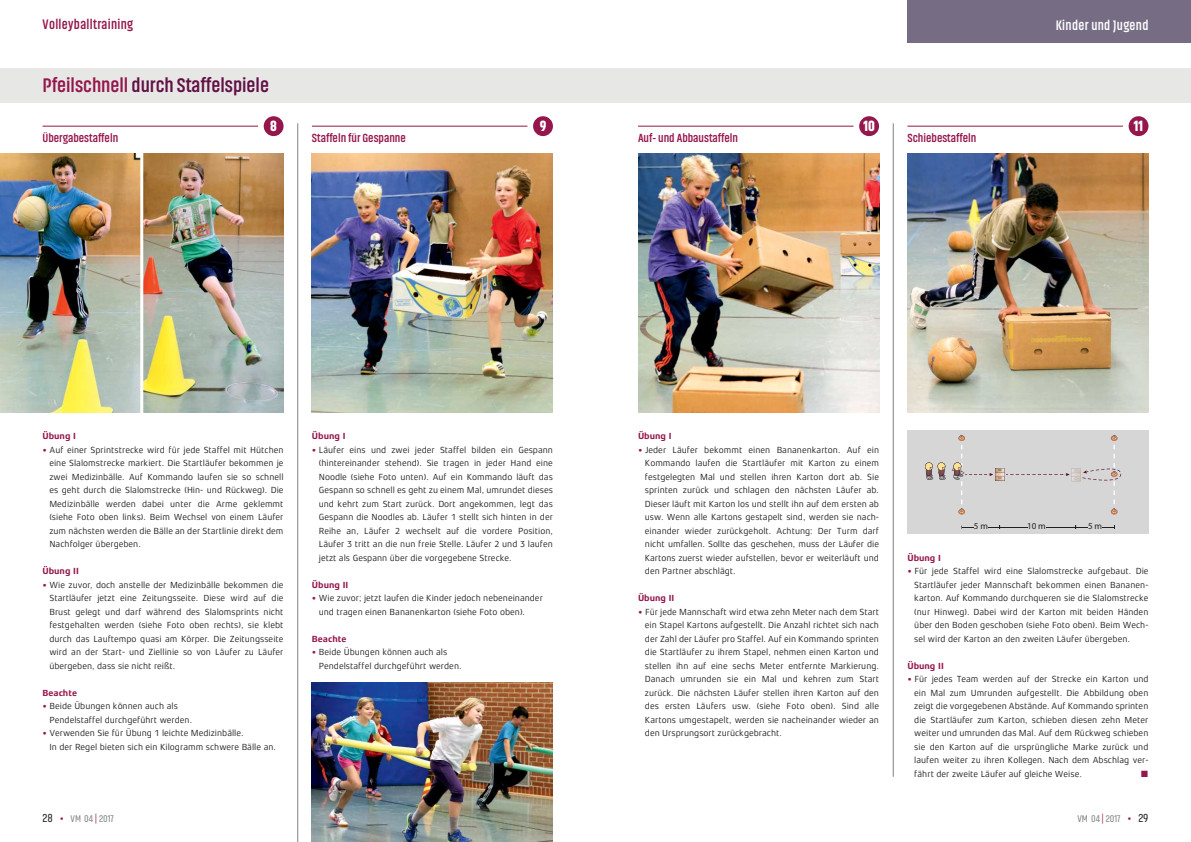
<style>
.page{position:relative;width:1191px;height:842px;background:#fff}
.page>*{position:absolute;margin:0;border:0;box-sizing:border-box;transform-origin:0 0}
.t1{font:700 20px "Akhand";color:#620f45}
.t2{font:900 14.9px "Akhand";color:#fff}
.t3{font:700 14px "Akhand";letter-spacing:.025em;color:#95164c;scale:.95 1}
.t4{font:700 14px "Akhand";letter-spacing:.025em;color:#fff;scale:.95 1}
.t5{font:700 12px "Akhand";color:#95164c}
.t6{font:10px "Akhand";color:#808285}
.t7{font:9.1px "Myriad Pro";color:#231f20}
.t8{font:9px/13.5px "Xenois Sans Pro";color:#231f20;text-align:justify}
.t9{font:700 9px "Xenois Sans Pro";color:#95164c}
.s1{color:#95164c}
.s2{font-size:12px;color:#231f20}
.s3{font-size:16px;color:#95164c}
</style>
<div class="page">
<div style="left:907px;top:0;width:284px;height:43px;background:#766d85"></div>
<div style="left:0;top:68px;width:1191px;height:34px;background:#e7e7e6"></div>
<hr style="left:43px;top:126px;width:215px;height:1px;background:#95164c">
<div style="left:264px;top:116px;width:19px;height:20px;background:#95164c;border-radius:50%"></div>
<hr style="left:638px;top:126px;width:215px;height:1px;background:#95164c">
<div style="left:859px;top:116px;width:20px;height:20px;background:#95164c;border-radius:50%"></div>
<img style="left:312px;top:154px;width:241px;height:258px">
<hr style="left:312px;top:126px;width:215px;height:1px;background:#95164c">
<div style="left:533px;top:116px;width:20px;height:20px;background:#95164c;border-radius:50%"></div>
<img style="left:638px;top:154px;width:241px;height:258px">
<img style="left:907px;top:154px;width:241px;height:258px">
<hr style="left:907px;top:126px;width:216px;height:1px;background:#95164c">
<div style="left:1128px;top:116px;width:20px;height:20px;background:#95164c;border-radius:50%"></div>
<hr style="left:297px;top:123px;width:1px;height:719px;background:#808285">
<hr style="left:893px;top:123px;width:1px;height:654px;background:#808285">
<img style="left:312px;top:682px;width:241px;height:160px">
<div style="left:907px;top:431px;width:241px;height:103px;background:#d6d6d7"></div>
<svg style="left:925px;top:462px;width:20px;height:18px"></svg>
<svg style="left:952px;top:435px;width:169px;height:79px"></svg>
<svg style="left:961px;top:526px;width:12px;height:3px"></svg>
<hr style="left:1046px;top:527px;width:30px;height:1px;background:#231f20">
<svg style="left:988px;top:526px;width:39px;height:3px"></svg>
<svg style="left:1075px;top:526px;width:12px;height:3px"></svg>
<svg style="left:1102px;top:527px;width:12px;height:1px"></svg>
<img style="left:0;top:154px;width:140px;height:258px">
<img style="left:143px;top:154px;width:140px;height:258px">
<h3 class="t3" style="left:43px;top:19px;width:97px">Volleyballtraining</h3>
<h3 class="t4" style="left:1055px;top:19px;width:99px">Kinder und Jugend</h3>
<h1 class="t1" style="left:43px;top:77px;width:228px"><span class="s1">Pfeilschnell</span> durch Staffelspiele</h1>
<h3 class="t5" style="left:43px;top:133px;width:77px">Übergabestaffeln</h3>
<h2 class="t2" style="left:270px;top:117px;width:8px">8</h2>
<h3 class="t5" style="left:312px;top:133px;width:95px">Staffeln für Gespanne</h3>
<h2 class="t2" style="left:540px;top:117px;width:8px">9</h2>
<h3 class="t5" style="left:638px;top:133px;width:102px">Auf- und Abbaustaffeln</h3>
<h2 class="t2" style="left:863px;top:117px;width:13px">10</h2>
<h3 class="t5" style="left:907px;top:133px;width:70px">Schiebestaffeln</h3>
<h2 class="t2" style="left:1133px;top:117px;width:11px">11</h2>
<p class="t9" style="left:43px;top:433px;width:35px">Übung I</p>
<p class="t8" style="left:49px;top:444px;width:236px;text-indent:-7px"><span class="s1">•</span> Auf einer Sprintstrecke wird für jede Staffel mit Hütchen eine Slalomstrecke markiert. Die Startläufer bekommen je zwei Medizinbälle. Auf Kommando laufen sie so schnell es geht durch die Slalomstrecke (Hin- und Rückweg). Die Medizinbälle werden dabei unter die Arme geklemmt (siehe Foto oben links). Beim Wechsel von einem Läufer zum nächsten werden die Bälle an der Startlinie direkt dem Nachfolger übergeben.</p>
<p class="t9" style="left:43px;top:568px;width:38px">Übung II</p>
<p class="t8" style="left:49px;top:579px;width:236px;text-indent:-7px"><span class="s1">•</span> Wie zuvor, doch anstelle der Medizinbälle bekommen die Startläufer jetzt eine Zeitungsseite. Diese wird auf die Brust gelegt und darf während des Slalomsprints nicht festgehalten werden (siehe Foto oben rechts), sie klebt durch das Lauftempo quasi am Körper. Die Zeitungsseite wird an der Start- und Ziellinie so von Läufer zu Läufer übergeben, dass sie nicht reißt.</p>
<p class="t9" style="left:43px;top:689px;width:36px">Beachte</p>
<p class="t8" style="left:49px;top:700px;width:144px;text-indent:-7px"><span class="s1">•</span> Beide Übungen können auch als<br>Pendelstaffel durchgeführt werden.</p>
<p class="t8" style="left:49px;top:727px;width:228px;text-indent:-7px"><span class="s1">•</span> Verwenden Sie für Übung 1 leichte Medizinbälle.<br>In der Regel bieten sich ein Kilogramm schwere Bälle an.</p>
<p class="t6" style="left:43px;top:812px;width:73px"><span class="s2">28</span> <span class="s3">•</span> VM 04 <span class="s1">|</span> 2017</p>
<p class="t9" style="left:312px;top:433px;width:35px">Übung I</p>
<p class="t8" style="left:319px;top:444px;width:236px;text-indent:-7px"><span class="s1">•</span> Läufer eins und zwei jeder Staffel bilden ein Gespann (hintereinander stehend). Sie tragen in jeder Hand eine Noodle (siehe Foto unten). Auf ein Kommando läuft das Gespann so schnell es geht zu einem Mal, umrundet dieses und kehrt zum Start zurück. Dort angekommen, legt das Gespann die Noodles ab. Läufer 1 stellt sich hinten in der Reihe an, Läufer 2 wechselt auf die vordere Position, Läufer 3 tritt an die nun freie Stelle. Läufer 2 und 3 laufen jetzt als Gespann über die vorgegebene Strecke.</p>
<p class="t9" style="left:312px;top:581px;width:38px">Übung II</p>
<p class="t8" style="left:319px;top:592px;width:226px;text-indent:-7px"><span class="s1">•</span> Wie zuvor; jetzt laufen die Kinder jedoch nebeneinander und tragen einen Bananenkarton (siehe Foto oben).</p>
<p class="t9" style="left:312px;top:635px;width:36px">Beachte</p>
<p class="t8" style="left:319px;top:646px;width:144px;text-indent:-7px"><span class="s1">•</span> Beide Übungen können auch als<br>Pendelstaffel durchgeführt werden.</p>
<p class="t9" style="left:638px;top:433px;width:35px">Übung I</p>
<p class="t8" style="left:645px;top:444px;width:236px;text-indent:-7px"><span class="s1">•</span> Jeder Läufer bekommt einen Bananenkarton. Auf ein Kommando laufen die Startläufer mit Karton zu einem festgelegten Mal und stellen ihren Karton dort ab. Sie sprinten zurück und schlagen den nächsten Läufer ab.<br>Dieser läuft mit Karton los und stellt ihn auf dem ersten ab usw. Wenn alle Kartons gestapelt sind, werden sie nach&shy;einander wieder zurückgeholt. Achtung: Der Turm darf nicht umfallen. Sollte das geschehen, muss der Läufer die Kartons zuerst wieder aufstellen, bevor er weiterläuft und den Partner abschlägt.</p>
<p class="t9" style="left:638px;top:595px;width:38px">Übung II</p>
<p class="t8" style="left:645px;top:606px;width:236px;text-indent:-7px"><span class="s1">•</span> Für jede Mannschaft wird etwa zehn Meter nach dem Start ein Stapel Kartons aufgestellt. Die Anzahl richtet sich nach der Zahl der Läufer pro Staffel. Auf ein Kommando sprinten die Startläufer zu ihrem Stapel, nehmen einen Karton und stellen ihn auf eine sechs Meter entfernte Markierung.<br>Danach umrunden sie ein Mal und kehren zum Start zurück. Die nächsten Läufer stellen ihren Karton auf den des ersten Läufers usw. (siehe Foto oben). Sind alle Kartons umgestapelt, werden sie nacheinander wieder an den Ursprungsort zurückgebracht.</p>
<p class="t7" style="left:973px;top:520px;width:16px">5 m</p>
<p class="t7" style="left:1027px;top:520px;width:20px">10 m</p>
<p class="t7" style="left:1088px;top:520px;width:16px">5 m</p>
<p class="t9" style="left:907px;top:554px;width:35px">Übung I</p>
<p class="t8" style="left:914px;top:565px;width:236px;text-indent:-7px"><span class="s1">•</span> Für jede Staffel wird eine Slalomstrecke aufgebaut. Die Startläufer jeder Mannschaft bekommen einen Bananen&shy;karton. Auf Kommando durchqueren sie die Slalomstrecke (nur Hinweg). Dabei wird der Karton mit beiden Händen über den Boden geschoben (siehe Foto oben). Beim Wech&shy;sel wird der Karton an den zweiten Läufer übergeben.</p>
<p class="t9" style="left:907px;top:662px;width:38px">Übung II</p>
<p class="t8" style="left:914px;top:673px;width:236px;text-indent:-7px"><span class="s1">•</span> Für jedes Team werden auf der Strecke ein Karton und ein Mal zum Umrunden aufgestellt. Die Abbildung oben zeigt die vorgegebenen Abstände. Auf Kommando sprinten die Startläufer zum Karton, schieben diesen zehn Meter weiter und umrunden das Mal. Auf dem Rückweg schieben sie den Karton auf die ursprüngliche Marke zurück und laufen weiter zu ihren Kollegen. Nach dem Abschlag ver&shy;fährt der zweite Läufer auf gleiche Weise.</p>
<p class="t6" style="left:1077px;top:812px;width:73px">VM 04 <span class="s1">|</span> 2017 <span class="s3">•</span> <span class="s2">29</span></p>
</div>
